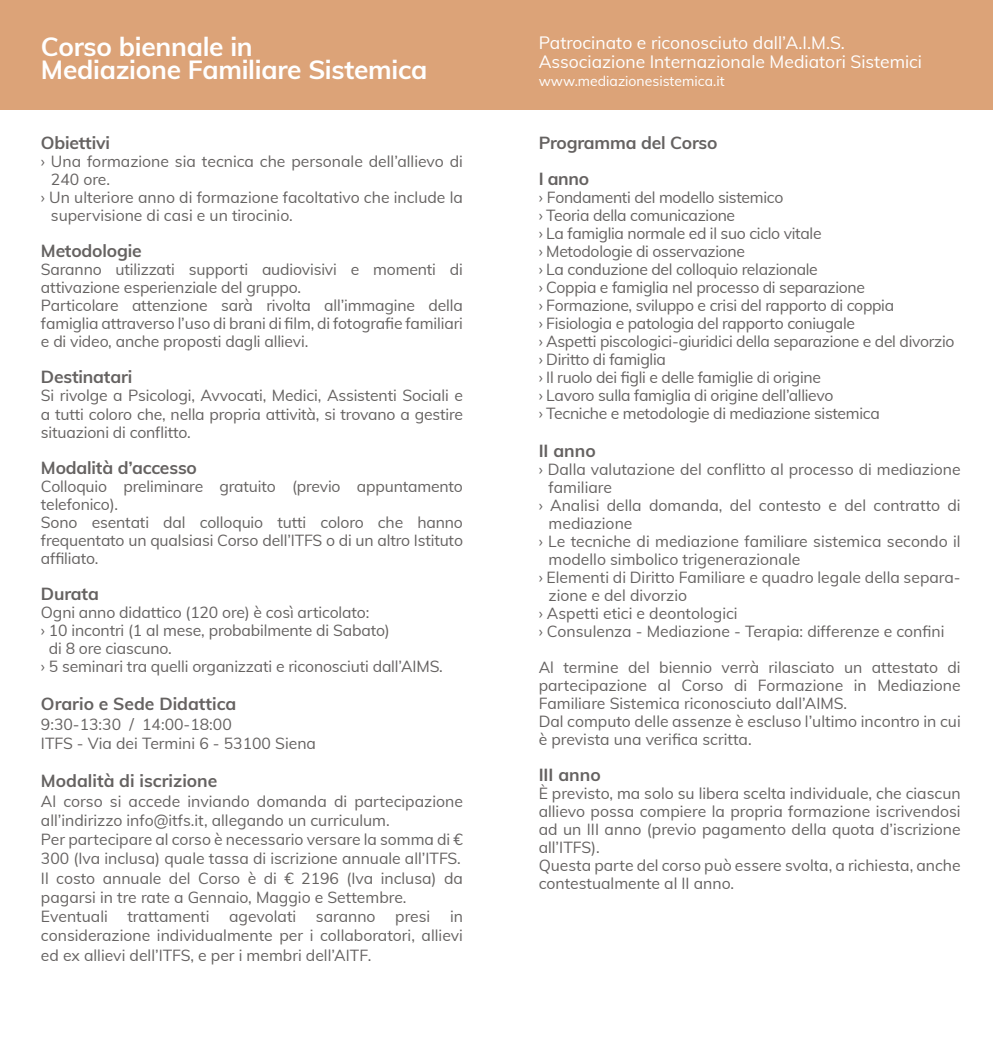
<style>
.page{position:relative;width:993px;height:1042px;background:#fff}
.page>*{position:absolute;margin:0;border:0;box-sizing:border-box;transform-origin:0 0}
.t1{font:700 26.25px/22.8px "Muli";letter-spacing:-.01em;color:#fff}
.t2{font:700 17.5px/36.1px "Muli";letter-spacing:-.01em;color:#656261}
.t3{font:17.5px/19.2px "Muli";color:#fff}
.t4{font:15.75px/18px "Muli";color:#656261}
.t5{font:15.75px/18px "Muli";letter-spacing:-.02em;color:#656261}
.t6{font:14px "Muli";color:#fff}
</style>
<div class="page">
<div style="left:0;top:0;width:992px;height:109px;background:#dca378"></div>
<h1 class="t1" style="left:41px;top:35px;width:388px">Corso biennale in<br>Mediazione Familiare Sistemica</h1>
<p class="t2" style="left:41px;top:124px;width:71px">Obiettivi</p>
<p class="t4" style="left:41px;top:152px;width:423px">› Una formazione sia tecnica che personale dell’allievo di</p>
<p class="t4" style="left:51px;top:170px;width:61px">240 ore.</p>
<p class="t4" style="left:41px;top:188px;width:423px">› Un ulteriore anno di formazione facoltativo che include la</p>
<p class="t4" style="left:51px;top:206px;width:243px">supervisione di casi e un tirocinio.</p>
<p class="t2" style="left:41px;top:233px;width:102px">Metodologie</p>
<p class="t4" style="left:41px;top:260px;width:423px">Saranno utilizzati supporti audiovisivi e momenti di attivazione esperienziale del gruppo.<br>Particolare attenzione sarà rivolta all’immagine della famiglia attraverso l’uso di brani di film, di fotografie familiari e di video, anche proposti dagli allievi.</p>
<p class="t2" style="left:41px;top:359px;width:93px">Destinatari</p>
<p class="t4" style="left:41px;top:386px;width:423px;text-align:justify">Si rivolge a Psicologi, Avvocati, Medici, Assistenti Sociali e a tutti coloro che, nella propria attività, si trovano a gestire situazioni di conflitto.</p>
<p class="t2" style="left:41px;top:449px;width:157px">Modalità d’accesso</p>
<p class="t4" style="left:41px;top:477px;width:423px">Colloquio preliminare gratuito (previo appuntamento telefonico).<br>Sono esentati dal colloquio tutti coloro che hanno frequentato un qualsiasi Corso dell’ITFS o di un altro Istituto affiliato.</p>
<p class="t2" style="left:41px;top:575px;width:59px">Durata</p>
<p class="t4" style="left:41px;top:603px;width:330px">Ogni anno didattico (120 ore) è così articolato:</p>
<p class="t4" style="left:41px;top:621px;width:350px">› 10 incontri (1 al mese, probabilmente di Sabato)</p>
<p class="t4" style="left:49px;top:639px;width:124px">di 8 ore ciascuno.</p>
<p class="t4" style="left:41px;top:657px;width:403px">› 5 seminari tra quelli organizzati e riconosciuti dall’AIMS.</p>
<p class="t2" style="left:41px;top:686px;width:197px">Orario e Sede Didattica</p>
<p class="t4" style="left:41px;top:714px;width:276px;line-height:19.2px">9:30-13:30 / 14:00-18:00<br>ITFS - Via dei Termini 6 - 53100 Siena</p>
<p class="t2" style="left:41px;top:763px;width:178px">Modalità di iscrizione</p>
<p class="t4" style="left:41px;top:791px;width:423px;line-height:19.2px">Al corso si accede inviando domanda di partecipazione all’indirizzo info@itfs.it, allegando un curriculum.<br>Per partecipare al corso è necessario versare la somma di € 300 (Iva inclusa) quale tassa di iscrizione annuale all’ITFS.<br>Il costo annuale del Corso è di € 2196 (Iva inclusa) da pagarsi in tre rate a Gennaio, Maggio e Settembre.<br>Eventuali trattamenti agevolati saranno presi in considerazione individualmente per i collaboratori, allievi ed ex allievi dell’ITFS, e per i membri dell’AITF.</p>
<p class="t3" style="left:538px;top:32px;width:385px">Patrocinato e riconosciuto dall’A.I.M.S.<br>Associazione Internazionale Mediatori Sistemici</p>
<p class="t6" style="left:538px;top:72px;width:187px">www.mediazionesistemica.it</p>
<p class="t2" style="left:538px;top:124px;width:180px">Programma del Corso<br>I anno</p>
<p class="t5" style="left:538px;top:188px;width:417px">› Fondamenti del modello sistemico<br>› Teoria della comunicazione<br>› La famiglia normale ed il suo ciclo vitale<br>› Metodologie di osservazione<br>› La conduzione del colloquio relazionale<br>› Coppia e famiglia nel processo di separazione<br>› Formazione, sviluppo e crisi del rapporto di coppia<br>› Fisiologia e patologia del rapporto coniugale<br>› Aspetti piscologici-giuridici della separazione e del divorzio › Diritto di famiglia<br>› Il ruolo dei figli e delle famiglie di origine<br>› Lavoro sulla famiglia di origine dell’allievo<br>› Tecniche e metodologie di mediazione sistemica</p>
<p class="t2" style="left:538px;top:432px;width:58px">II anno</p>
<p class="t4" style="left:538px;top:460px;width:423px">› Dalla valutazione del conflitto al processo di mediazione</p>
<p class="t4" style="left:548px;top:478px;width:65px">familiare</p>
<p class="t4" style="left:538px;top:496px;width:423px">› Analisi della domanda, del contesto e del contratto di</p>
<p class="t4" style="left:548px;top:514px;width:85px">mediazione</p>
<p class="t4" style="left:538px;top:532px;width:423px">› Le tecniche di mediazione familiare sistemica secondo il</p>
<p class="t4" style="left:548px;top:550px;width:253px">modello simbolico trigenerazionale</p>
<p class="t4" style="left:538px;top:568px;width:423px">› Elementi di Diritto Familiare e quadro legale della separa-</p>
<p class="t4" style="left:548px;top:586px;width:140px">zione e del divorzio</p>
<p class="t4" style="left:538px;top:604px;width:200px">› Aspetti etici e deontologici</p>
<p class="t4" style="left:538px;top:622px;width:407px">› Consulenza - Mediazione - Terapia: differenze e confini</p>
<p class="t4" style="left:538px;top:658px;width:423px">Al termine del biennio verrà rilasciato un attestato di partecipazione al Corso di Formazione in Mediazione Familiare Sistemica riconosciuto dall’AIMS.<br>Dal computo delle assenze è escluso l’ultimo incontro in cui è prevista una verifica scritta.</p>
<p class="t2" style="left:538px;top:757px;width:63px">III anno</p>
<p class="t4" style="left:538px;top:784px;width:423px">È previsto, ma solo su libera scelta individuale, che ciascun allievo possa compiere la propria formazione iscrivendosi ad un III anno (previo pagamento della quota d’iscrizione all’ITFS).<br>Questa parte del corso può essere svolta, a richiesta, anche contestualmente al II anno.</p>
</div>
